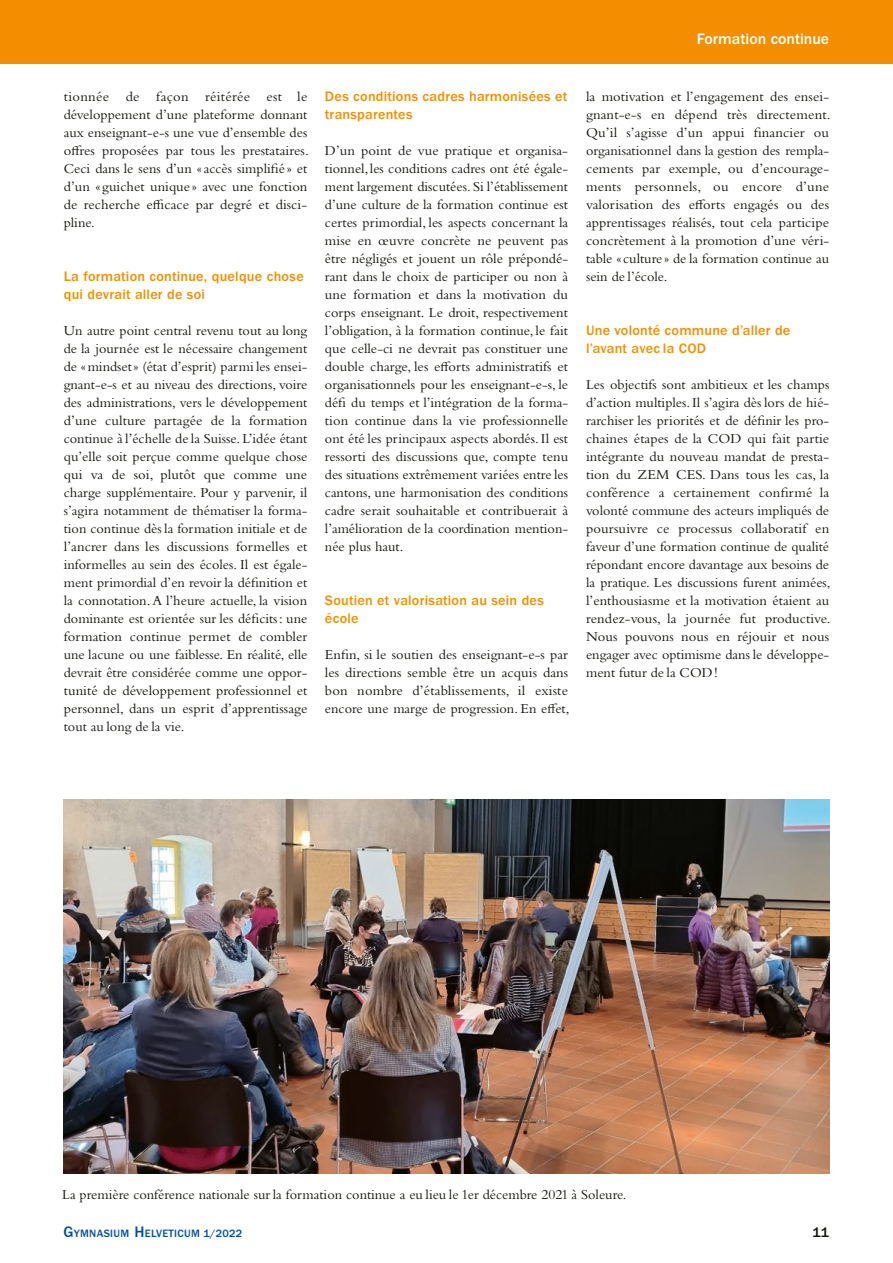
<style>
.page{position:relative;width:893px;height:1263px;background:#fff}
.page>*{position:absolute;margin:0;border:0;box-sizing:border-box;transform-origin:0 0}
.D09_Rubriktitel{font:500 15.75px "ITC Franklin Gothic Std";color:#fff}
.F30_Grundschrift{font:14.25px/18px "Bembo Std";color:#12120d;text-align:justify}
.F40_Untertitel_1_Ora{font:500 14.25px/18px "ITC Franklin Gothic Std";letter-spacing:.015em;color:#f48e00}
.t1{font:500 14.25px "ITC Franklin Gothic Std";color:#12120d}
.t2{font:500 10.95px "ITC Franklin Gothic Std";letter-spacing:.03em;color:#004e9e}
.s1{font-size:15.75px}
</style>
<div class="page">
<div style="left:0;top:0;width:893px;height:64px;background:#f48e00"></div>
<img style="left:63px;top:799px;width:766px;height:375px">
<p class="D09_Rubriktitel" style="left:697px;top:30px;width:134px">Formation continue</p>
<p class="F30_Grundschrift" style="left:64px;top:87px;width:247px">tionnée de façon réitérée est le développement d’une plateforme donnant aux enseignant-e-s une vue d’ensemble des offres proposées par tous les prestataires.<br>Ceci dans le sens d’un «accès simplifié» et d’un «guichet unique» avec une fonction de recherche efficace par degré et disci&shy;pline.</p>
<p class="F40_Untertitel_1_Ora" style="left:64px;top:268px;width:242px">La formation continue, quelque chose qui devrait aller de soi</p>
<p class="F30_Grundschrift" style="left:64px;top:321px;width:245px">Un autre point central revenu tout au long de la journée est le nécessaire changement de «mindset» (état d’esprit) parmi les ensei&shy;gnant-e-s et au niveau des directions, voire des administrations, vers le développement d’une culture partagée de la formation continue à l’échelle de la Suisse. L’idée étant qu’elle soit perçue comme quelque chose qui va de soi, plutôt que comme une charge supplémentaire. Pour y parvenir, il s’agira notamment de thématiser la forma&shy;tion continue dès la formation initiale et de l’ancrer dans les discussions formelles et informelles au sein des écoles. Il est égale&shy;ment primordial d’en revoir la définition et la connotation. A l’heure actuelle, la vision dominante est orientée sur les déficits: une formation continue permet de combler une lacune ou une faiblesse. En réalité, elle devrait être considérée comme une oppor&shy;tunité de développement professionnel et personnel, dans un esprit d’apprentissage tout au long de la vie.</p>
<p class="F40_Untertitel_1_Ora" style="left:325px;top:88px;width:244px">Des conditions cadres harmonisées et transparentes</p>
<p class="F30_Grundschrift" style="left:325px;top:141px;width:245px">D’un point de vue pratique et organisa&shy;tionnel, les conditions cadres ont été égale&shy;ment largement discutées. Si l’établissement d’une culture de la formation continue est certes primordial, les aspects concernant la mise en œuvre concrète ne peuvent pas être négligés et jouent un rôle prépondé&shy;rant dans le choix de participer ou non à une formation et dans la motivation du corps enseignant. Le droit, respectivement l’obligation, à la formation continue, le fait que celle-ci ne devrait pas constituer une double charge, les efforts administratifs et organisationnels pour les enseignant-e-s, le défi du temps et l’intégration de la forma&shy;tion continue dans la vie professionnelle ont été les principaux aspects abordés. Il est ressorti des discussions que, compte tenu des situations extrêmement variées entre les cantons, une harmonisation des conditions cadre serait souhaitable et contribuerait à l’amélioration de la coordination mention&shy;née plus haut.</p>
<p class="F40_Untertitel_1_Ora" style="left:325px;top:592px;width:220px">Soutien et valorisation au sein des école</p>
<p class="F30_Grundschrift" style="left:325px;top:645px;width:246px">Enfin, si le soutien des enseignant-e-s par les directions semble être un acquis dans bon nombre d’établissements, il existe encore une marge de progression. En effet,</p>
<p class="F30_Grundschrift" style="left:586px;top:87px;width:246px">la motivation et l’engagement des ensei&shy;gnant-e-s en dépend très directement.<br>Qu’il s’agisse d’un appui financier ou organisationnel dans la gestion des rempla&shy;cements par exemple, ou d’encourage&shy;ments personnels, ou encore d’une valorisation des efforts engagés ou des apprentissages réalisés, tout cela participe concrètement à la promotion d’une véri&shy;table «culture» de la formation continue au sein de l’école.</p>
<p class="F40_Untertitel_1_Ora" style="left:586px;top:322px;width:206px">Une volonté commune d’aller de l’avant avec la COD</p>
<p class="F30_Grundschrift" style="left:586px;top:375px;width:246px">Les objectifs sont ambitieux et les champs d’action multiples. Il s’agira dès lors de hié&shy;rarchiser les priorités et de définir les pro&shy;chaines étapes de la COD qui fait partie intégrante du nouveau mandat de presta&shy;tion du ZEM CES. Dans tous les cas, la conférence a certainement confirmé la volonté commune des acteurs impliqués de poursuivre ce processus collaboratif en faveur d’une formation continue de qualité répondant encore davantage aux besoins de la pratique. Les discussions furent animées, l’enthousiasme et la motivation étaient au rendez-vous, la journée fut productive.<br>Nous pouvons nous en réjouir et nous engager avec optimisme dans le développe&shy;ment futur de la COD!</p>
<p class="F30_Grundschrift" style="left:62px;top:1185px;width:566px">La première conférence nationale sur la formation continue a eu lieu le 1er décembre 2021 à Soleure.</p>
<p class="t2" style="left:63px;top:1228px;width:181px"><span class="s1">G</span>YMNASIUM <span class="s1">H</span>ELVETICUM 1/2022</p>
<p class="t1" style="left:812px;top:1225px;width:18px">11</p>
</div>
